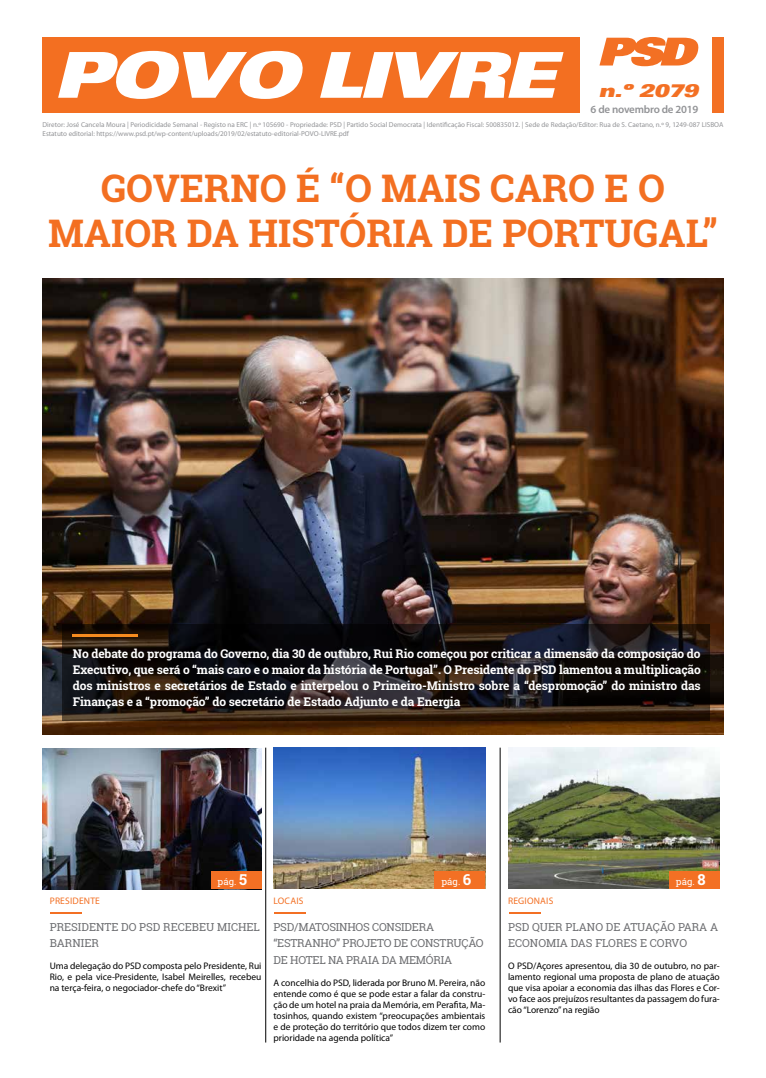
<style>
.page{position:relative;width:766px;height:1078px;background:#fff}
.page>*{position:absolute;margin:0;border:0;box-sizing:border-box;transform-origin:0 0}
.t1{font:700 38px/45.6px "Roboto Slab";color:#f36f21;text-align:center}
.t2{font:italic 900 expanded 18px "Univers";color:#f37024}
.t3{font:700 12px/16px "Roboto Slab";letter-spacing:-.01em;color:#fff;text-align:justify}
.t4{font:11px/16.5px "Roboto Slab";color:#6d6e71}
.t5{font:11px/16.5px "Roboto Slab";letter-spacing:-.02em;color:#6d6e71}
.t6{font:600 11px "Myriad Pro";letter-spacing:-.02em;color:#929396}
.t7{font:9.5px/11px "Myriad Pro";color:#000;text-align:justify}
.t8{font:9.5px "Myriad Pro";letter-spacing:.02em;color:#f37024}
.t9{font:9.5px "Roboto Slab";letter-spacing:.01em;color:#fff}
.t10{font:7.1px/9px "Myriad Pro";color:#929396}
.s1{font-weight:700;font-size:15px}
</style>
<div class="page">
<img style="left:43px;top:278px;width:680px;height:456px">
<img style="left:43px;top:748px;width:218px;height:140px">
<hr style="left:265px;top:747px;width:1px;height:295px;background:#000">
<hr style="left:500px;top:747px;width:1px;height:295px;background:#000">
<hr style="left:508px;top:912px;width:32px;height:1px;background:#f37024">
<img style="left:508px;top:747px;width:211px;height:141px">
<div style="left:668px;top:871px;width:51px;height:17px;background:#f37024"></div>
<hr style="left:274px;top:912px;width:32px;height:1px;background:#f37024">
<img style="left:273px;top:747px;width:212px;height:141px">
<div style="left:434px;top:871px;width:51px;height:17px;background:#f37024"></div>
<div style="left:711px;top:37px;width:12px;height:76px;background:#f37024"></div>
<div style="left:43px;top:37px;width:536px;height:76px;background:#f36f21"></div>
<svg style="left:58px;top:51px;width:245px;height:48px"></svg>
<svg style="left:320px;top:52px;width:243px;height:46px"></svg>
<svg style="left:599px;top:37px;width:100px;height:29px"></svg>
<hr style="left:50px;top:912px;width:32px;height:1px;background:#f37024">
<div style="left:210px;top:871px;width:51px;height:17px;background:#f37024"></div>
<svg style="left:62px;top:623px;width:647px;height:97px;background:#1c1514"></svg>
<hr style="left:73px;top:634px;width:65px;height:2px;background:#f68b1f">
<h2 class="t2" style="left:598px;top:80px;width:101px">n.º 2079</h2>
<p class="t6" style="left:590px;top:102px;width:109px">6 de novembro de 2019</p>
<p class="t10" style="left:43px;top:120px;width:682px">Diretor: José Cancela Moura | Periodicidade Semanal - Registo na ERC | n.º 105690 - Propriedade: PSD | Partido Social Democrata | Identificação Fiscal: 500835012. | Sede de Redação/Editor: Rua de S. Caetano, n.º 9, 1249-087 LISBOA<br>Estatuto editorial: https://www.psd.pt/wp-content/uploads/2019/02/estatuto-editorial-POVO-LIVRE.pdf</p>
<h1 class="t1" style="left:48px;top:164px;width:671px">GOVERNO É “O MAIS CARO E O<br>MAIOR DA HISTÓRIA DE PORTUGAL”</h1>
<p class="t3" style="left:73px;top:645px;width:629px">No debate do programa do Governo, dia 30 de outubro, Rui Rio começou por criticar a dimensão da composição do Executivo, que será o “mais caro e o maior da história de Portugal”. O Presidente do PSD lamentou a multiplicação dos ministros e secretários de Estado e interpelou o Primeiro-Ministro sobre a “despromoção” do ministro das Finanças e a “promoção” do secretário de Estado Adjunto e da Energia</p>
<p class="t9" style="left:217px;top:874px;width:31px">pág. <span class="s1">5</span></p>
<p class="t8" style="left:50px;top:894px;width:52px">PRESIDENTE</p>
<p class="t4" style="left:50px;top:917px;width:212px">PRESIDENTE DO PSD RECEBEU MICHEL<br>BARNIER</p>
<p class="t7" style="left:50px;top:960px;width:213px">Uma delegação do PSD composta pelo Presidente, Rui Rio, e pela vice-Presidente, Isabel Meirelles, recebeu na terça-feira, o negociador-chefe do “Brexit”</p>
<p class="t9" style="left:441px;top:874px;width:31px">pág. <span class="s1">6</span></p>
<p class="t8" style="left:273px;top:894px;width:31px">LOCAIS</p>
<p class="t5" style="left:273px;top:917px;width:211px">PSD/MATOSINHOS CONSIDERA “ESTRANHO” PROJETO DE CONSTRUÇÃO<br>DE HOTEL NA PRAIA DA MEMÓRIA</p>
<p class="t7" style="left:273px;top:976px;width:213px">A concelhia do PSD, liderada por Bruno M. Pereira, não entende como é que se pode estar a falar da constru&shy;ção de um hotel na praia da Memória, em Perafita, Ma&shy;tosinhos, quando existem “preocupações ambientais e de proteção do território que todos dizem ter como prioridade na agenda política”</p>
<p class="t9" style="left:675px;top:874px;width:31px">pág. <span class="s1">8</span></p>
<p class="t8" style="left:508px;top:894px;width:47px">REGIONAIS</p>
<p class="t4" style="left:508px;top:917px;width:211px">PSD QUER PLANO DE ATUAÇÃO PARA A<br>ECONOMIA DAS FLORES E CORVO</p>
<p class="t7" style="left:508px;top:960px;width:213px">O PSD/Açores apresentou, dia 30 de outubro, no par&shy;lamento regional uma proposta de plano de atuação que visa apoiar a economia das ilhas das Flores e Cor&shy;vo face aos prejuízos resultantes da passagem do fura&shy;cão “Lorenzo” na região</p>
</div>
